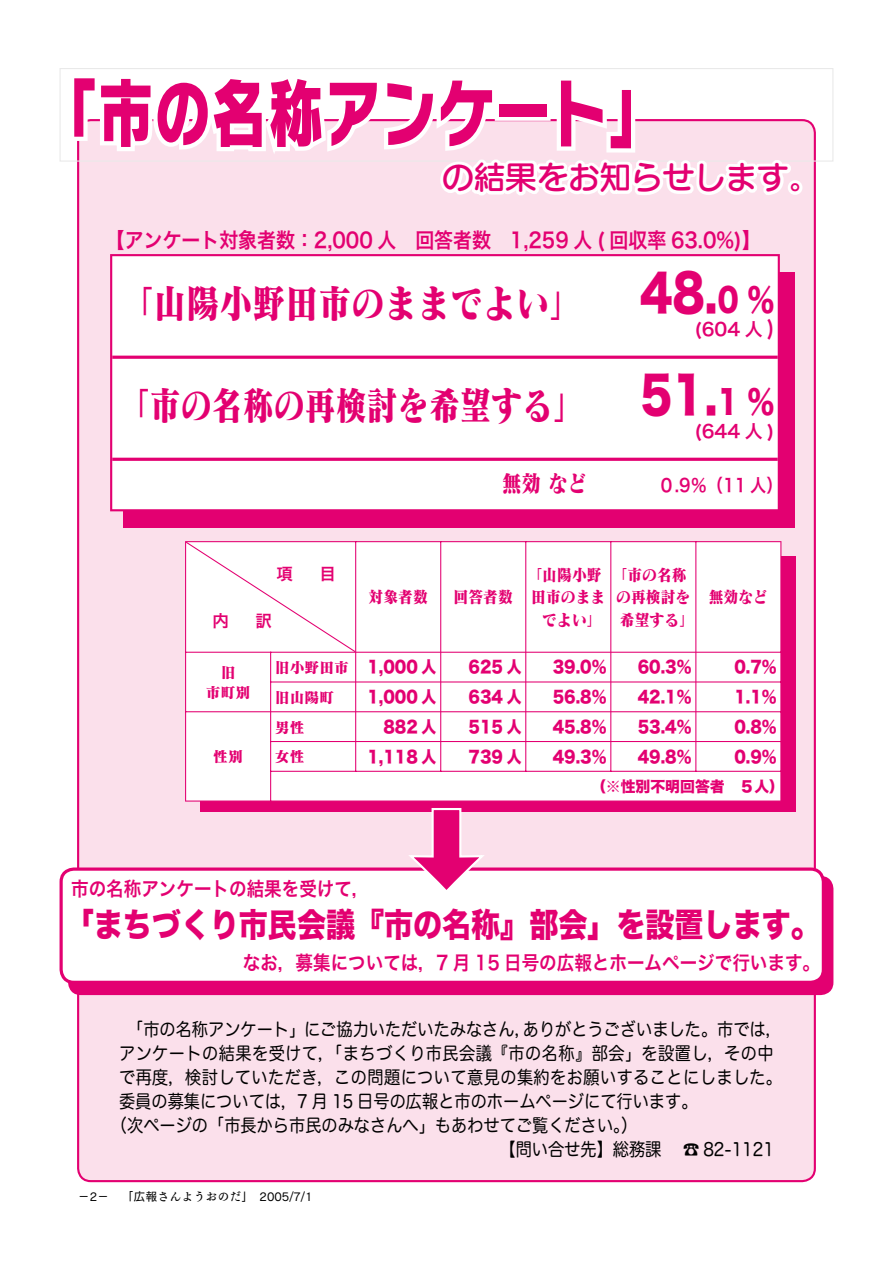
<style>
.page{position:relative;width:893px;height:1263px;background:#fff}
.page>*{position:absolute;margin:0;border:0;box-sizing:border-box;transform-origin:0 0}
.t1{font:75.6px "Rodin NTLG Pro EB";color:#e30071;scale:.75 1}
.t2{font:39.6px "Matisse Pro EB";color:#e30071;scale:.83 1}
.t3{font:33px "Hira Kaku Std W8";color:#e30071;scale:.88 1}
.t4{font:31.5px "G Maru Go Pro DB";color:#e30071}
.t5{font:23.4px "Matisse Pro EB";color:#e30071;scale:.83 1}
.t6{font:21px "Hira Kaku Pro W6";color:#e30071;scale:.9 1}
.t7{font:19.5px "Hira Kaku Pro W6";color:#e30071;scale:.9 1}
.t8{font:18px "Hira Maru Pro W4";color:#000;scale:.9 1}
.t9{font:18px "Hira Maru Pro W4";letter-spacing:.025em;color:#000;scale:.9 1}
.t10{font:18px "Hira Kaku Pro W6";color:#e30071}
.t11{font:18px "Hira Kaku Pro W6";color:#e30071;scale:.9 1}
.t12{font:16.5px "Hira Kaku Std W8";color:#e30071;scale:.9 1}
.t13{font:16.5px/22.5px "Matisse Pro EB";color:#e30071;text-align:right;scale:.9 1}
.t14{font:16.5px "Hira Kaku Pro W6";color:#e30071}
.t15{font:14.85px/19.5px "Matisse Pro EB";color:#e30071;text-align:center}
.t16{font:14.85px "Hira Kaku Std W8";color:#e30071}
.t17{font:12px "Antic Cezanne Pro M";color:#000}
.s1{font-size:21.6px}
.s2{font-family:"Matisse Pro EB";font-size:14.85px}
.s3{font-family:"Koz Min Std"}
</style>
<div class="page">
<div style="left:77px;top:119px;width:740px;height:1062px;background:#fbe0eb"></div>
<div style="left:123px;top:272px;width:672px;height:255px;background:#e30071"></div>
<div style="left:200px;top:556px;width:595px;height:255px;background:#e30071"></div>
<div style="left:68px;top:877px;width:765px;height:118px;background:#e30071"></div>
<div style="left:356px;top:542px;width:424px;height:258px;background:#fff"></div>
<hr style="left:356px;top:541px;width:84px;height:1px;background:#e30071">
<hr style="left:441px;top:541px;width:84px;height:1px;background:#e30071">
<hr style="left:440px;top:541px;width:1px;height:111px;background:#e30071">
<hr style="left:526px;top:541px;width:84px;height:1px;background:#e30071">
<hr style="left:525px;top:541px;width:1px;height:111px;background:#e30071">
<hr style="left:611px;top:541px;width:84px;height:1px;background:#e30071">
<hr style="left:610px;top:541px;width:1px;height:111px;background:#e30071">
<hr style="left:696px;top:541px;width:85px;height:1px;background:#e30071">
<hr style="left:695px;top:541px;width:1px;height:111px;background:#e30071">
<hr style="left:780px;top:542px;width:1px;height:110px;background:#e30071">
<hr style="left:356px;top:652px;width:85px;height:1px;background:#e30071">
<hr style="left:441px;top:652px;width:85px;height:1px;background:#e30071">
<hr style="left:526px;top:652px;width:85px;height:1px;background:#e30071">
<hr style="left:611px;top:652px;width:85px;height:1px;background:#e30071">
<hr style="left:696px;top:652px;width:85px;height:1px;background:#e30071">
<hr style="left:356px;top:681px;width:85px;height:1px;background:#e30071">
<hr style="left:441px;top:681px;width:85px;height:1px;background:#e30071">
<hr style="left:526px;top:681px;width:85px;height:1px;background:#e30071">
<hr style="left:611px;top:681px;width:85px;height:1px;background:#e30071">
<hr style="left:696px;top:681px;width:85px;height:1px;background:#e30071">
<hr style="left:356px;top:711px;width:85px;height:1px;background:#e30071">
<hr style="left:441px;top:711px;width:85px;height:1px;background:#e30071">
<svg style="left:440px;top:653px;width:1px;height:88px"></svg>
<hr style="left:526px;top:711px;width:85px;height:1px;background:#e30071">
<svg style="left:525px;top:653px;width:1px;height:88px"></svg>
<hr style="left:611px;top:711px;width:85px;height:1px;background:#e30071">
<svg style="left:610px;top:653px;width:1px;height:88px"></svg>
<hr style="left:696px;top:711px;width:85px;height:1px;background:#e30071">
<svg style="left:695px;top:653px;width:1px;height:88px"></svg>
<hr style="left:356px;top:741px;width:85px;height:1px;background:#e30071">
<hr style="left:441px;top:741px;width:85px;height:1px;background:#e30071">
<hr style="left:440px;top:742px;width:1px;height:30px;background:#e30071">
<hr style="left:526px;top:741px;width:85px;height:1px;background:#e30071">
<hr style="left:525px;top:742px;width:1px;height:30px;background:#e30071">
<hr style="left:611px;top:741px;width:85px;height:1px;background:#e30071">
<hr style="left:610px;top:742px;width:1px;height:30px;background:#e30071">
<hr style="left:696px;top:741px;width:85px;height:1px;background:#e30071">
<hr style="left:695px;top:742px;width:1px;height:30px;background:#e30071">
<hr style="left:356px;top:771px;width:84px;height:1px;background:#e30071">
<hr style="left:441px;top:771px;width:84px;height:1px;background:#e30071">
<hr style="left:526px;top:771px;width:84px;height:1px;background:#e30071">
<hr style="left:611px;top:771px;width:84px;height:1px;background:#e30071">
<hr style="left:696px;top:771px;width:85px;height:1px;background:#e30071">
<svg style="left:780px;top:653px;width:1px;height:147px"></svg>
<svg style="left:185px;top:541px;width:171px;height:260px;background:#fdf5f9"></svg>
<svg style="left:59px;top:866px;width:767px;height:116px"></svg>
<div style="left:112px;top:447px;width:666px;height:62px;background:#fff"></div>
<hr style="left:110px;top:357px;width:2px;height:102px;background:#e30071">
<hr style="left:110px;top:459px;width:2px;height:50px;background:#e30071">
<hr style="left:110px;top:509px;width:482px;height:2px;background:#e30071">
<hr style="left:112px;top:458px;width:480px;height:3px;background:#e30071">
<hr style="left:592px;top:458px;width:186px;height:3px;background:#e30071">
<svg style="left:66px;top:68px;width:740px;height:379px"></svg>
<svg style="left:409px;top:808px;width:76px;height:86px"></svg>
<h1 class="t1" style="left:41px;top:60px;width:833px">「市の名称アンケート」</h1>
<h3 class="t4" style="left:442px;top:157px;width:379px">の結果をお知らせします。</h3>
<p class="t6" style="left:106px;top:221px;width:729px">【アンケート対象者数：2,000 人　回答者数　1,259 人 ( 回収率 63.0%)】</p>
<h2 class="t2" style="left:120px;top:277px;width:790px">「山陽小野田市のままでよい」 <sup>48.</sup><sup>0</sup> <sup>％</sup></h2>
<p class="t10" style="left:694px;top:312px;width:82px">(604 人 <span class="s1">)</span></p>
<h2 class="t2" style="left:117px;top:379px;width:794px">「市の名称の再検討を希望する」 <sup>51.</sup><sup>1</sup> <sup>％</sup></h2>
<p class="t10" style="left:694px;top:414px;width:82px">(644 人 )</p>
<p class="t5" style="left:502px;top:468px;width:104px">無効 など</p>
<p class="t11" style="left:659px;top:469px;width:139px">０.9％（11 人）</p>
<p class="t14" style="left:276px;top:559px;width:18px">項</p>
<p class="t14" style="left:319px;top:559px;width:18px">目</p>
<p class="t14" style="left:213px;top:606px;width:18px">内</p>
<p class="t14" style="left:256px;top:606px;width:18px">訳</p>
<p class="t13" style="left:368px;top:585px;width:67px">対象者数</p>
<p class="t13" style="left:454px;top:585px;width:67px">回答者数</p>
<p class="t13" style="left:527px;top:563px;width:88px">「山陽小野田市のままでよい」</p>
<p class="t13" style="left:612px;top:563px;width:92px;text-align:left">「市の名称の再検討を希望する」</p>
<p class="t13" style="left:709px;top:585px;width:67px">無効など</p>
<p class="t15" style="left:206px;top:662px;width:46px">旧<br>市町別</p>
<p class="t12" style="left:275px;top:658px;width:181px"><span class="s2">旧小野田市</span> 1,000 人</p>
<p class="t12" style="left:468px;top:658px;width:60px">625 人</p>
<p class="t12" style="left:553px;top:658px;width:61px">39.0％</p>
<p class="t12" style="left:638px;top:658px;width:61px">60.3％</p>
<p class="t12" style="left:734px;top:658px;width:49px">0.7％</p>
<p class="t15" style="left:275px;top:687px;width:61px">旧山陽町</p>
<p class="t12" style="left:367px;top:688px;width:78px">1,000 人</p>
<p class="t12" style="left:468px;top:688px;width:60px">634 人</p>
<p class="t12" style="left:553px;top:688px;width:61px">56.8％</p>
<p class="t12" style="left:638px;top:688px;width:61px">42.1％</p>
<p class="t12" style="left:734px;top:688px;width:49px">1.1％</p>
<p class="t15" style="left:213px;top:747px;width:31px">性別</p>
<p class="t15" style="left:275px;top:717px;width:31px">男性</p>
<p class="t12" style="left:383px;top:717px;width:60px">882 人</p>
<p class="t12" style="left:468px;top:717px;width:60px">515 人</p>
<p class="t12" style="left:553px;top:717px;width:61px">45.8％</p>
<p class="t12" style="left:638px;top:717px;width:61px">53.4％</p>
<p class="t12" style="left:734px;top:717px;width:49px">0.8％</p>
<p class="t15" style="left:275px;top:747px;width:31px">女性</p>
<p class="t12" style="left:367px;top:747px;width:78px">1,118 人</p>
<p class="t12" style="left:468px;top:747px;width:60px">739 人</p>
<p class="t12" style="left:553px;top:747px;width:61px">49.3％</p>
<p class="t12" style="left:638px;top:747px;width:61px">49.8％</p>
<p class="t12" style="left:734px;top:747px;width:49px">0.9％</p>
<p class="t16" style="left:591px;top:779px;width:195px">（※性別不明回答者　５人）</p>
<p class="t7" style="left:71px;top:871px;width:333px">市の名称アンケートの結果を受けて，</p>
<h3 class="t3" style="left:65px;top:906px;width:860px">「まちづくり市民会議『市の名称』部会」を設置します。</h3>
<p class="t7" style="left:243px;top:945px;width:643px">なお，募集については，7 月 15 日号の広報とホームページで行います。</p>
<p class="t8" style="left:127px;top:1014px;width:729px">「市の名称アンケート」にご協力いただいたみなさん，ありがとうございました。市では，</p>
<p class="t9" style="left:119px;top:1038px;width:729px">アンケートの結果を受けて，「まちづくり市民会議『市の名称』部会」を設置し，その中</p>
<p class="t9" style="left:119px;top:1062px;width:738px">で再度，検討していただき，この問題について意見の集約をお願いすることにしました。</p>
<p class="t8" style="left:119px;top:1086px;width:644px">委員の募集については，7 月 15 日号の広報と市のホームページにて行います。</p>
<p class="t8" style="left:111px;top:1110px;width:587px">（次ページの「市長から市民のみなさんへ」もあわせてご覧ください。）</p>
<p class="t8" style="left:499px;top:1134px;width:306px">【問い合せ先】総務課 　<span class="s3">☎</span> 82-1121</p>
<p class="t17" style="left:78px;top:1189px;width:236px">－2－ 「広報さんようおのだ」　2005/7/1</p>
</div>
